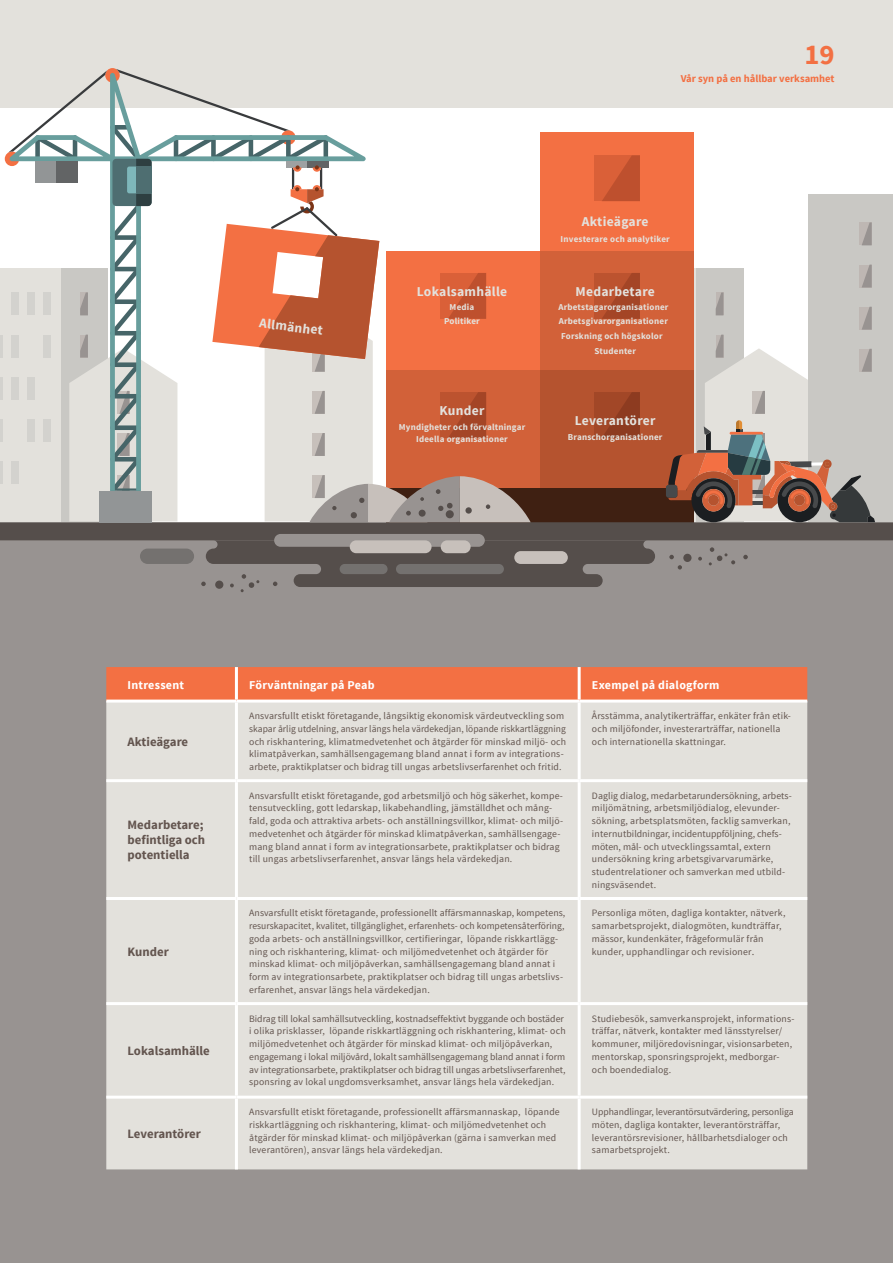
<style>
.page{position:relative;width:893px;height:1263px;background:#fff}
.page>*{position:absolute;margin:0;border:0;box-sizing:border-box;transform-origin:0 0}
.t1{font:700 28.5px "Source Sans Pro";color:#f37043}
.t2{font:700 13.5px "Source Sans Pro";letter-spacing:.02em;color:#e3e1dc}
.t3{font:700 12.75px/15px "Source Sans Pro";color:#63554f;text-align:justify}
.t4{font:700 12px "Source Sans Pro";letter-spacing:.02em;color:#fff}
.t5{font:700 10.5px "Source Sans Pro";color:#f37043}
.t6{font:9.75px/12.8px "Source Sans Pro";letter-spacing:.02em;color:#63554f}
.t7{font:9.75px/12.8px "Source Sans Pro";color:#63554f}
.t8{font:700 9px "Source Sans Pro";letter-spacing:.02em;color:#e3e1dc}
.s1{font-size:10.5px}
</style>
<div class="page">
<div style="left:0;top:0;width:893px;height:107px;background:#e3e1dc"></div>
<div style="left:0;top:530px;width:893px;height:733px;background:#989391"></div>
<svg style="left:0;top:69px;width:893px;height:523px"></svg>
<div style="left:106px;top:667px;width:701px;height:32px;background:#f37043"></div>
<div style="left:106px;top:702px;width:701px;height:467px;background:#e3e1dc"></div>
<hr style="left:235px;top:667px;width:3px;height:32px;background:#fff">
<hr style="left:578px;top:667px;width:3px;height:32px;background:#fff">
<hr style="left:106px;top:699px;width:130px;height:3px;background:#fff">
<hr style="left:236px;top:699px;width:343px;height:3px;background:#fff">
<hr style="left:235px;top:702px;width:3px;height:77px;background:#fff">
<hr style="left:579px;top:699px;width:228px;height:3px;background:#fff">
<hr style="left:578px;top:702px;width:3px;height:77px;background:#fff">
<hr style="left:106px;top:779px;width:130px;height:3px;background:#fff">
<hr style="left:236px;top:779px;width:343px;height:3px;background:#fff">
<hr style="left:235px;top:782px;width:3px;height:115px;background:#fff">
<hr style="left:579px;top:779px;width:228px;height:3px;background:#fff">
<hr style="left:578px;top:782px;width:3px;height:115px;background:#fff">
<hr style="left:106px;top:897px;width:130px;height:3px;background:#fff">
<hr style="left:236px;top:897px;width:343px;height:3px;background:#fff">
<hr style="left:235px;top:900px;width:3px;height:102px;background:#fff">
<hr style="left:579px;top:897px;width:228px;height:3px;background:#fff">
<hr style="left:578px;top:900px;width:3px;height:102px;background:#fff">
<hr style="left:106px;top:1002px;width:130px;height:3px;background:#fff">
<hr style="left:236px;top:1002px;width:343px;height:3px;background:#fff">
<hr style="left:235px;top:1005px;width:3px;height:91px;background:#fff">
<hr style="left:579px;top:1002px;width:228px;height:3px;background:#fff">
<hr style="left:578px;top:1005px;width:3px;height:91px;background:#fff">
<hr style="left:106px;top:1096px;width:130px;height:3px;background:#fff">
<hr style="left:236px;top:1096px;width:343px;height:3px;background:#fff">
<hr style="left:235px;top:1099px;width:3px;height:70px;background:#fff">
<hr style="left:579px;top:1096px;width:228px;height:3px;background:#fff">
<hr style="left:578px;top:1099px;width:3px;height:70px;background:#fff">
<h2 class="t2" style="left:260px;top:314px;width:65px;rotate:7deg">Allmänhet</h2>
<h1 class="t1" style="left:804px;top:36px;width:32px">19</h1>
<p class="t5" style="left:681px;top:72px;width:155px">Vår syn på en hållbar verksamhet</p>
<h2 class="t2" style="left:582px;top:213px;width:68px">Aktieägare</h2>
<h2 class="t2" style="left:417px;top:282px;width:92px">Lokalsamhälle</h2>
<p class="t8" style="left:450px;top:301px;width:26px">Media</p>
<p class="t8" style="left:561px;top:233px;width:111px">Investerare och analytiker</p>
<h2 class="t2" style="left:575px;top:282px;width:81px">Medarbetare</h2>
<p class="t8" style="left:558px;top:301px;width:112px">Arbetstagarorganisationer</p>
<p class="t8" style="left:444px;top:315px;width:37px">Politiker</p>
<p class="t8" style="left:559px;top:316px;width:111px">Arbetsgivarorganisationer</p>
<p class="t8" style="left:561px;top:330px;width:103px">Forskning och högskolor</p>
<h2 class="t2" style="left:439px;top:402px;width:47px">Kunder</h2>
<p class="t8" style="left:399px;top:421px;width:128px">Myndigheter och förvaltningar</p>
<p class="t8" style="left:416px;top:433px;width:93px">Ideella organisationer</p>
<p class="t8" style="left:594px;top:345px;width:43px">Studenter</p>
<h2 class="t2" style="left:575px;top:411px;width:82px">Leverantörer</h2>
<p class="t8" style="left:568px;top:431px;width:96px">Branschorganisationer</p>
<p class="t4" style="left:128px;top:677px;width:58px">Intressent</p>
<p class="t4" style="left:249px;top:677px;width:127px">Förväntningar på Peab</p>
<p class="t4" style="left:592px;top:677px;width:129px">Exempel på dialogform</p>
<h3 class="t3" style="left:128px;top:734px;width:62px">Aktieägare</h3>
<h3 class="t3" style="left:128px;top:818px;width:79px">Medarbetare; befintliga och potentiella</h3>
<h3 class="t3" style="left:128px;top:944px;width:43px">Kunder</h3>
<h3 class="t3" style="left:128px;top:1044px;width:84px">Lokalsamhälle</h3>
<h3 class="t3" style="left:128px;top:1127px;width:75px">Leverantörer</h3>
<p class="t6" style="left:249px;top:709px;width:318px">Ansvarsfullt etiskt företagande, långsiktig ekonomisk värdeutveckling som skapar årlig utdelning, ansvar längs hela värdekedjan, löpande riskkartläggning och riskhantering, klimatmedvetenhet och åtgärder för minskad miljö- och klimatpåverkan, samhällsengagemang bland annat i form av integrations&shy;arbete, praktikplatser och bidrag till ungas arbetslivserfarenhet och fritid.</p>
<p class="t6" style="left:592px;top:709px;width:201px">Årsstämma, analytikerträffar, enkäter från etik&shy;och miljöfonder, investerarträffar, nationella och internationella skattningar.</p>
<p class="t6" style="left:249px;top:789px;width:315px">Ansvarsfullt etiskt företagande, god arbetsmiljö och hög säkerhet, kompe&shy;tensutveckling, gott ledarskap, likabehandling, jämställdhet och mång&shy;fald, goda och attraktiva arbets- och anställningsvillkor, klimat- och miljö&shy;medvetenhet och åtgärder för minskad klimatpåverkan, samhällsengage&shy;mang bland annat i form av integrationsarbete, praktikplatser och bidrag till ungas arbetslivserfarenhet, ansvar längs hela värdekedjan.</p>
<p class="t6" style="left:592px;top:789px;width:202px">Daglig dialog, medarbetarundersökning, arbets&shy;miljömätning, arbetsmiljödialog, elevunder&shy;sökning, arbetsplatsmöten, facklig samverkan, internutbildningar, incidentuppföljning, chefs&shy;möten, mål- och utvecklingssamtal, extern undersökning kring arbetsgivarvarumärke, studentrelationer och samverkan med utbild&shy;ningsväsendet.</p>
<p class="t6" style="left:249px;top:907px;width:318px">Ansvarsfullt etiskt företagande, professionellt affärsmannaskap, kompetens, resurskapacitet, kvalitet, tillgänglighet, erfarenhets- och kompetensåterföring, goda arbets- och anställningsvillkor, certifieringar, löpande riskkartlägg&shy;ning och riskhantering, klimat- och miljömedvetenhet och åtgärder för minskad klimat- och miljöpåverkan, samhällsengagemang bland annat i form av integrationsarbete, praktikplatser och bidrag till ungas arbetslivs&shy;erfarenhet, ansvar längs hela värdekedjan.</p>
<p class="t6" style="left:592px;top:907px;width:195px">Personliga möten, dagliga kontakter, nätverk, samarbetsprojekt, dialogmöten, kundträffar, mässor, kundenkäter, frågeformulär från kunder, upphandlingar och revisioner<span class="s1">.</span></p>
<p class="t7" style="left:249px;top:1012px;width:318px">Bidrag till lokal samhällsutveckling, kostnadseffektivt byggande och bostäder i olika prisklasser, löpande riskkartläggning och riskhantering, klimat- och miljömedvetenhet och åtgärder för minskad klimat- och miljöpåverkan, engagemang i lokal miljövård, lokalt samhällsengagemang bland annat i form av integrationsarbete, praktikplatser och bidrag till ungas arbetslivserfarenhet, sponsring av lokal ungdomsverksamhet, ansvar längs hela värdekedjan.</p>
<p class="t6" style="left:592px;top:1012px;width:204px">Studiebesök, samverkansprojekt, informations&shy;träffar, nätverk, kontakter med länsstyrelser/ kommuner, miljöredovisningar, visionsarbeten, mentorskap, sponsringsprojekt, medborgar&shy;och boendedialog.</p>
<p class="t6" style="left:249px;top:1106px;width:312px">Ansvarsfullt etiskt företagande, professionellt affärsmannaskap, löpande riskkartläggning och riskhantering, klimat- och miljömedvetenhet och åtgärder för minskad klimat- och miljöpåverkan (gärna i samverkan med leverantören), ansvar längs hela värdekedjan.</p>
<p class="t6" style="left:592px;top:1106px;width:203px">Upphandlingar, leverantörsutvärdering, personliga möten, dagliga kontakter, leverantörsträffar, leverantörsrevisioner, hållbarhetsdialoger och samarbetsprojekt.</p>
</div>
